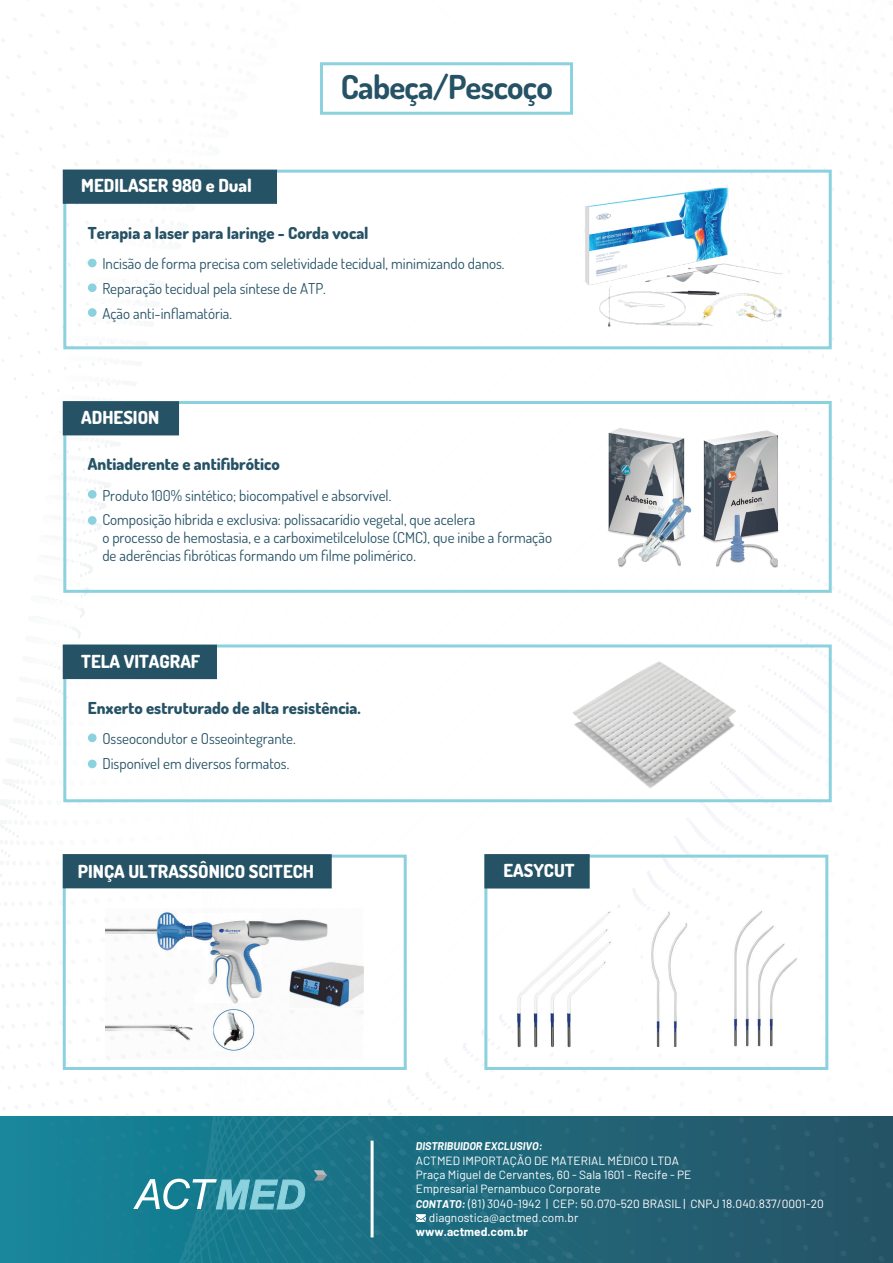
<style>
.page{position:relative;width:893px;height:1263px;background:#fff}
.page>*{position:absolute;margin:0;border:0;box-sizing:border-box;transform-origin:0 0}
.t1{font:700 33px "Dosis";letter-spacing:-.025em;color:#265265}
.t2{font:800 18px "Dosis";color:#fff}
.t3{font:800 16.5px "Dosis";color:#265265}
.t4{font:15px/24.6px "Dosis";color:#265265}
.t5{font:11.85px "Barlow";color:#fff}
.t6{font:700 11.85px "Barlow";color:#fff}
.t7{font:italic 700 10.95px "Barlow";color:#fff}
.s1{font-weight:700;font-style:italic;font-size:10.95px}
.s2{font-size:12.15px}
</style>
<div class="page">
<img style="left:0;top:0;width:893px;height:1263px">
<svg style="left:133px;top:1179px;width:172px;height:31px;background:#59a7b6"></svg>
<svg style="left:314px;top:1170px;width:13px;height:10px"></svg>
<svg style="left:416px;top:1214px;width:10px;height:8px"></svg>
<hr style="left:371px;top:1141px;width:3px;height:96px;background:#fff">
<div style="left:320px;top:62px;width:253px;height:53px;border:3px solid #8cd1de"></div>
<div style="left:63px;top:170px;width:769px;height:179px;border:3px solid #8cd1de"></div>
<div style="left:63px;top:170px;width:214px;height:34px;background:#265265"></div>
<div style="left:88px;top:259px;width:9px;height:8px;background:#8cd1de;border-radius:50%"></div>
<div style="left:88px;top:283px;width:9px;height:9px;background:#8cd1de;border-radius:50%"></div>
<div style="left:88px;top:308px;width:9px;height:9px;background:#8cd1de;border-radius:50%"></div>
<img style="left:580px;top:184px;width:207px;height:150px">
<div style="left:63px;top:401px;width:769px;height:192px;border:3px solid #8cd1de"></div>
<div style="left:63px;top:401px;width:116px;height:34px;background:#265265"></div>
<div style="left:88px;top:490px;width:9px;height:9px;background:#8cd1de;border-radius:50%"></div>
<div style="left:88px;top:516px;width:9px;height:9px;background:#8cd1de;border-radius:50%"></div>
<img style="left:605px;top:425px;width:87px;height:144px">
<img style="left:697px;top:428px;width:86px;height:141px">
<div style="left:63px;top:644px;width:769px;height:158px;border:3px solid #8cd1de"></div>
<div style="left:63px;top:645px;width:154px;height:34px;background:#265265"></div>
<div style="left:88px;top:733px;width:9px;height:9px;background:#8cd1de;border-radius:50%"></div>
<div style="left:88px;top:760px;width:9px;height:8px;background:#8cd1de;border-radius:50%"></div>
<img style="left:570px;top:658px;width:169px;height:131px">
<div style="left:484px;top:855px;width:344px;height:215px;border:3px solid #8cd1de"></div>
<div style="left:484px;top:854px;width:106px;height:34px;background:#265265"></div>
<img style="left:514px;top:908px;width:121px;height:141px">
<img style="left:644px;top:912px;width:45px;height:134px">
<img style="left:728px;top:909px;width:70px;height:140px">
<div style="left:63px;top:855px;width:344px;height:215px;border:3px solid #8cd1de"></div>
<div style="left:63px;top:854px;width:269px;height:34px;background:#265265"></div>
<img style="left:105px;top:909px;width:259px;height:150px">
<p class="t2" style="left:81px;top:174px;width:172px">MEDILASER 980 e Dual</p>
<h1 class="t1" style="left:341px;top:65px;width:213px">Cabeça/Pescoço</h1>
<p class="t3" style="left:88px;top:222px;width:282px">Terapia a laser para laringe - Corda vocal</p>
<p class="t4" style="left:102px;top:251px;width:404px">Incisão de forma precisa com seletividade tecidual, minimizando danos.<br>Reparação tecidual pela síntese de ATP.<br>Ação anti-inflamatória.</p>
<p class="t2" style="left:81px;top:406px;width:80px">ADHESION</p>
<p class="t3" style="left:88px;top:453px;width:193px">Antiaderente e antifibrótico</p>
<p class="t4" style="left:102px;top:483px;width:374px">Produto 100% sintético; biocompatível e absorvível.<br>Composição híbrida e exclusiva: polissacarídio vegetal, que acelera</p>
<p class="t4" style="left:102px;top:528px;width:451px;line-height:18px">o processo de hemostasia, e a carboximetilcelulose (CMC), que inibe a formação de aderências fibróticas formando um filme polimérico.</p>
<p class="t2" style="left:81px;top:649px;width:120px">TELA VITAGRAF</p>
<p class="t3" style="left:88px;top:697px;width:274px">Enxerto estruturado de alta resistência.</p>
<p class="t4" style="left:102px;top:726px;width:195px">Osseocondutor e Osseointegrante.<br>Disponível em diversos formatos.</p>
<p class="t2" style="left:78px;top:860px;width:238px">PINÇA ULTRASSÔNICO SCITECH</p>
<p class="t2" style="left:503px;top:859px;width:73px">EASYCUT</p>
<p class="t7" style="left:416px;top:1138px;width:128px">DISTRIBUIDOR EXCLUSIVO:</p>
<p class="t5" style="left:416px;top:1152px;width:265px">ACTMED IMPORTAÇÃO DE MATERIAL MÉDICO LTDA</p>
<p class="t5" style="left:416px;top:1166px;width:277px">Praça Miguel de Cervantes, 60 - Sala 1601 - Recife - PE</p>
<p class="t5" style="left:416px;top:1180px;width:186px">Empresarial Pernambuco Corporate</p>
<p class="t5" style="left:416px;top:1195px;width:410px"><span class="s1">CONTATO:</span> (81) 3040-1942 <span class="s2">|</span> CEP: 50.070-520 BRASIL | CNPJ 18.040.837/0001-20</p>
<p class="t5" style="left:429px;top:1209px;width:151px">diagnostica@actmed.com.br</p>
<p class="t6" style="left:416px;top:1223px;width:114px">www.actmed.com.br</p>
</div>
